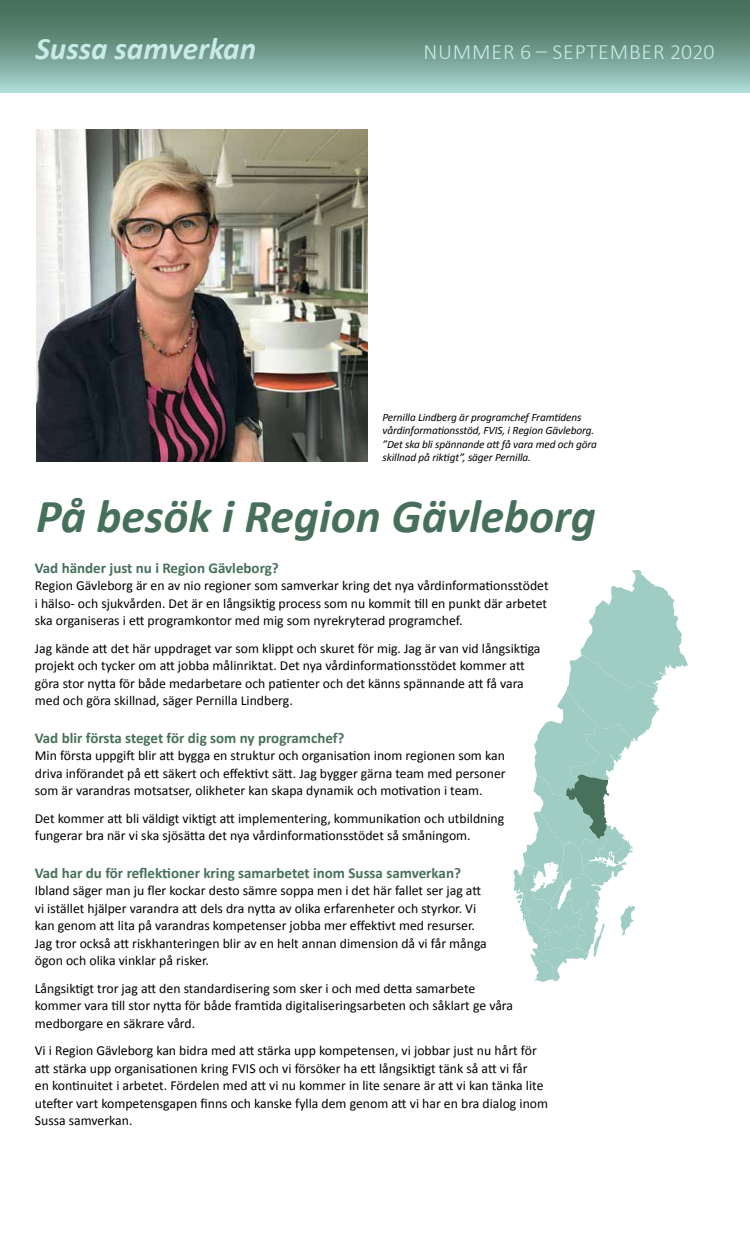
<style>
.page{position:relative;width:750px;height:1250px;background:#fff}
.page>*{position:absolute;margin:0;border:0;box-sizing:border-box;transform-origin:0 0}
.t1{font:italic 700 47.5px "Calibri";color:#47705c}
.t2{font:italic 700 31.25px "Calibri";color:#c9eae6}
.t3{font:300 21.88px "Calibri";letter-spacing:.04em;color:#c9eae6}
.t4{font:700 15px "Calibri";color:#47705c}
.t5{font:13.75px/17.5px "Calibri";color:#000}
.t6{font:italic 11.25px/13.5px "Calibri";letter-spacing:-.01em;color:#000}
</style>
<div class="page">
<img style="left:36px;top:130px;width:332px;height:331px">
<svg style="left:514px;top:570px;width:174px;height:412px"></svg>
<div style="left:0;top:0;width:750px;height:92px;background:linear-gradient(to bottom,#38604a,#a3d0c9)"></div>
<h2 class="t2" style="left:35px;top:29px;width:222px">Sussa samverkan</h2>
<h3 class="t3" style="left:423px;top:38px;width:293px">NUMMER 6 – SEPTEMBER 2020</h3>
<p class="t6" style="left:382px;top:410px;width:216px">Pernilla Lindberg är programchef Framtidens vårdinformationsstöd, FVIS, i Region Gävleborg. ”Det ska bli spännande att få vara med och göra skillnad på riktigt”, säger Pernilla.</p>
<h1 class="t1" style="left:36px;top:486px;width:562px">På besök i Region Gävleborg</h1>
<p class="t4" style="left:35px;top:558px;width:246px">Vad händer just nu i Region Gävleborg?</p>
<p class="t5" style="left:35px;top:577px;width:515px;text-align:justify">Region Gävleborg är en av nio regioner som samverkar kring det nya vårdinformationsstödet i hälso- och sjukvården. Det är en långsiktig process som nu kommit till en punkt där arbetet ska organiseras i ett programkontor med mig som nyrekryterad programchef.</p>
<p class="t5" style="left:35px;top:640px;width:507px">Jag kände att det här uppdraget var som klippt och skuret för mig. Jag är van vid långsiktiga projekt och tycker om att jobba målinriktat. Det nya vårdinformationsstödet kommer att göra stor nytta för både medarbetare och patienter och det känns spännande att få vara med och göra skillnad, säger Pernilla Lindberg.</p>
<p class="t4" style="left:35px;top:728px;width:311px">Vad blir första steget för dig som ny programchef?</p>
<p class="t5" style="left:35px;top:747px;width:472px;text-align:justify">Min första uppgift blir att bygga en struktur och organisation inom regionen som kan driva införandet på ett säkert och effektivt sätt. Jag bygger gärna team med personer som är varandras motsatser, olikheter kan skapa dynamik och motivation i team.</p>
<p class="t5" style="left:35px;top:810px;width:471px">Det kommer att bli väldigt viktigt att implementering, kommunikation och utbildning fungerar bra när vi ska sjösätta det nya vårdinformationsstödet så småningom.</p>
<p class="t4" style="left:35px;top:863px;width:428px">Vad har du för reflektioner kring samarbetet inom Sussa samverkan?</p>
<p class="t5" style="left:35px;top:882px;width:454px">Ibland säger man ju fler kockar desto sämre soppa men i det här fallet ser jag att vi istället hjälper varandra att dels dra nytta av olika erfarenheter och styrkor. Vi kan genom att lita på varandras kompetenser jobba mer effektivt med resurser.<br>Jag tror också att riskhanteringen blir av en helt annan dimension då vi får många ögon och olika vinklar på risker.</p>
<p class="t5" style="left:35px;top:980px;width:480px">Långsiktigt tror jag att den standardisering som sker i och med detta samarbete kommer vara till stor nytta för både framtida digitaliseringsarbeten och såklart ge våra medborgare en säkrare vård.</p>
<p class="t5" style="left:35px;top:1042px;width:515px">Vi i Region Gävleborg kan bidra med att stärka upp kompetensen, vi jobbar just nu hårt för att stärka upp organisationen kring FVIS och vi försöker ha ett långsiktigt tänk så att vi får<br>en kontinuitet i arbetet. Fördelen med att vi nu kommer in lite senare är att vi kan tänka lite utefter vart kompetensgapen finns och kanske fylla dem genom att vi har en bra dialog inom Sussa samverkan.</p>
</div>
